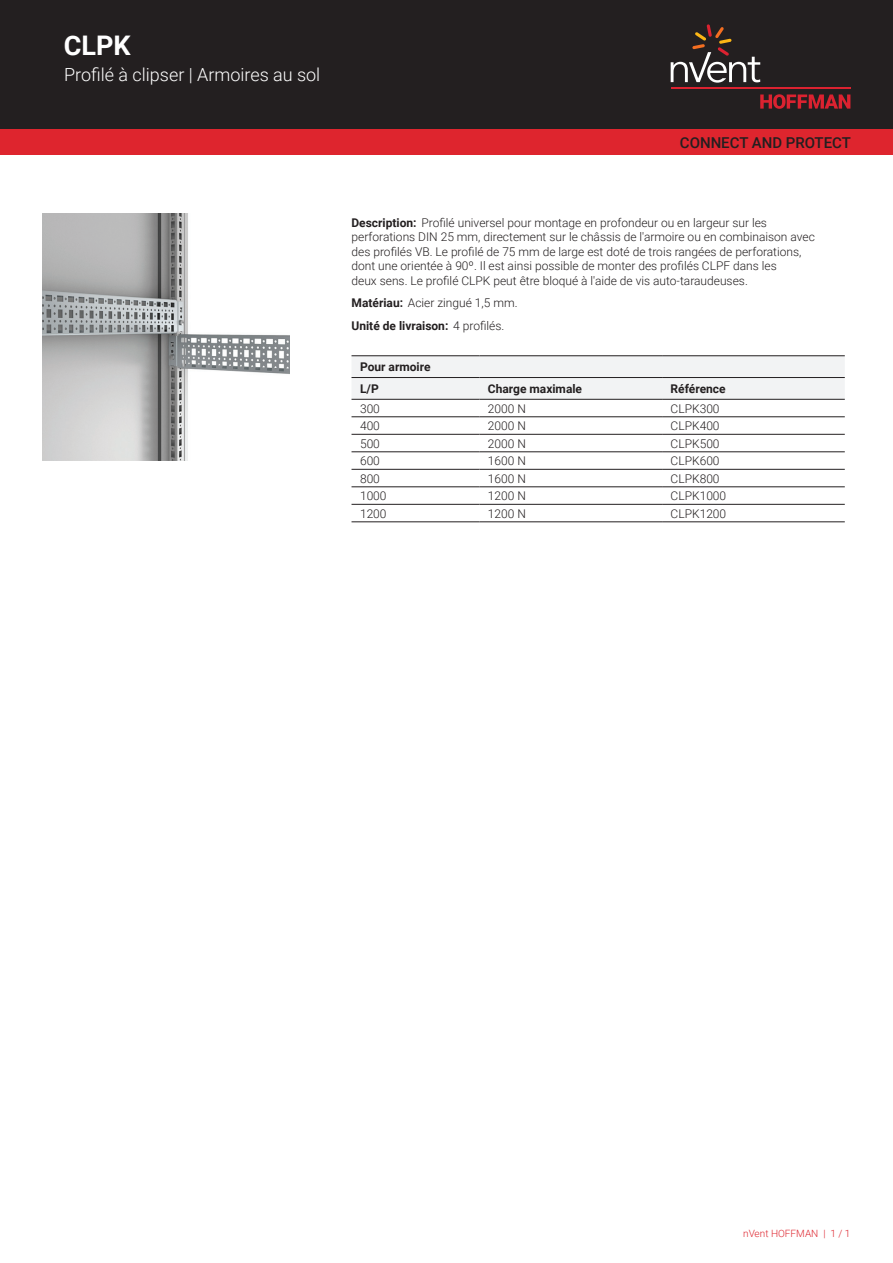
<style>
.page{position:relative;width:893px;height:1263px;background:#fff}
.page>*{position:absolute;margin:0;border:0;box-sizing:border-box;transform-origin:0 0}
.t1{font:700 27px "Roboto";color:#fff}
.t2{font:300 18px "Roboto";color:#fff}
.t3{font:500 15px "Roboto";color:#231f20}
.t4{font:300 12px/14.4px "Roboto";color:#231f20}
.t5{font:700 12px/21.8px "Roboto";color:#231f20}
.t6{font:300 10.05px "Roboto";color:#de252e}
.s1{font-weight:700}
</style>
<div class="page">
<div style="left:0;top:0;width:893px;height:129px;background:#231f20"></div>
<svg style="left:760px;top:94px;width:90px;height:15px"></svg>
<hr style="left:671px;top:88px;width:179px;height:1px;background:#db2230">
<svg style="left:671px;top:24px;width:89px;height:59px"></svg>
<div style="left:0;top:129px;width:893px;height:26px;background:#de252e"></div>
<div style="left:351px;top:356px;width:494px;height:43px;background:#f2f3f4"></div>
<hr style="left:351px;top:355px;width:128px;height:1px;background:#231f20">
<hr style="left:479px;top:355px;width:183px;height:1px;background:#231f20">
<hr style="left:662px;top:355px;width:183px;height:1px;background:#231f20">
<hr style="left:351px;top:416px;width:128px;height:1px;background:#231f20">
<hr style="left:479px;top:416px;width:183px;height:1px;background:#231f20">
<hr style="left:662px;top:416px;width:183px;height:1px;background:#231f20">
<hr style="left:351px;top:434px;width:128px;height:1px;background:#231f20">
<hr style="left:479px;top:434px;width:183px;height:1px;background:#231f20">
<hr style="left:662px;top:434px;width:183px;height:1px;background:#231f20">
<hr style="left:351px;top:451px;width:128px;height:1px;background:#231f20">
<hr style="left:479px;top:451px;width:183px;height:1px;background:#231f20">
<hr style="left:662px;top:451px;width:183px;height:1px;background:#231f20">
<hr style="left:351px;top:469px;width:128px;height:1px;background:#231f20">
<hr style="left:479px;top:469px;width:183px;height:1px;background:#231f20">
<hr style="left:662px;top:469px;width:183px;height:1px;background:#231f20">
<hr style="left:351px;top:487px;width:128px;height:1px;background:#231f20">
<hr style="left:479px;top:487px;width:183px;height:1px;background:#231f20">
<hr style="left:662px;top:487px;width:183px;height:1px;background:#231f20">
<hr style="left:351px;top:504px;width:128px;height:1px;background:#231f20">
<hr style="left:479px;top:504px;width:183px;height:1px;background:#231f20">
<hr style="left:662px;top:504px;width:183px;height:1px;background:#231f20">
<hr style="left:351px;top:522px;width:128px;height:1px;background:#231f20">
<hr style="left:479px;top:522px;width:183px;height:1px;background:#231f20">
<hr style="left:662px;top:522px;width:183px;height:1px;background:#231f20">
<hr style="left:351px;top:377px;width:128px;height:1px;background:#231f20">
<hr style="left:479px;top:377px;width:183px;height:1px;background:#231f20">
<hr style="left:662px;top:377px;width:183px;height:1px;background:#231f20">
<hr style="left:351px;top:399px;width:128px;height:1px;background:#231f20">
<hr style="left:479px;top:399px;width:183px;height:1px;background:#231f20">
<hr style="left:662px;top:399px;width:183px;height:1px;background:#231f20">
<img style="left:43px;top:213px;width:246px;height:247px">
<h1 class="t1" style="left:64px;top:27px;width:68px">CLPK</h1>
<h2 class="t2" style="left:64px;top:62px;width:258px">Profilé à clipser | Armoires au sol</h2>
<p class="t3" style="left:680px;top:132px;width:173px">CONNECT AND PROTECT</p>
<p class="t4" style="left:351px;top:215px;width:465px"><span class="s1">Description:</span> Profilé universel pour montage en profondeur ou en largeur sur les perforations DIN 25 mm, directement sur le châssis de l'armoire ou en combinaison avec des profilés VB. Le profilé de 75 mm de large est doté de trois rangées de perforations, dont une orientée à 90º. Il est ainsi possible de monter des profilés CLPF dans les<br>deux sens. Le profilé CLPK peut être bloqué à l'aide de vis auto-taraudeuses.</p>
<p class="t4" style="left:351px;top:291px;width:168px;line-height:23px"><span class="s1">Matériau:</span> Acier zingué 1,5 mm.<br><span class="s1">Unité de livraison:</span> 4 profilés.</p>
<p class="t5" style="left:360px;top:356px;width:72px">Pour armoire<br>L/P</p>
<p class="t5" style="left:488px;top:377px;width:96px">Charge maximale</p>
<p class="t5" style="left:671px;top:377px;width:57px">Référence</p>
<p class="t4" style="left:360px;top:401px;width:21px">300</p>
<p class="t4" style="left:488px;top:401px;width:40px">2000 N</p>
<p class="t4" style="left:671px;top:401px;width:51px">CLPK300</p>
<p class="t4" style="left:360px;top:418px;width:21px">400</p>
<p class="t4" style="left:488px;top:418px;width:40px">2000 N</p>
<p class="t4" style="left:671px;top:418px;width:51px">CLPK400</p>
<p class="t4" style="left:360px;top:436px;width:21px">500</p>
<p class="t4" style="left:488px;top:436px;width:40px">2000 N</p>
<p class="t4" style="left:671px;top:436px;width:51px">CLPK500</p>
<p class="t4" style="left:360px;top:453px;width:21px">600</p>
<p class="t4" style="left:488px;top:453px;width:40px">1600 N</p>
<p class="t4" style="left:671px;top:453px;width:51px">CLPK600</p>
<p class="t4" style="left:360px;top:471px;width:21px">800</p>
<p class="t4" style="left:488px;top:471px;width:40px">1600 N</p>
<p class="t4" style="left:671px;top:471px;width:51px">CLPK800</p>
<p class="t4" style="left:360px;top:488px;width:28px">1000</p>
<p class="t4" style="left:488px;top:488px;width:40px">1200 N</p>
<p class="t4" style="left:671px;top:488px;width:57px">CLPK1000</p>
<p class="t4" style="left:360px;top:506px;width:28px">1200</p>
<p class="t4" style="left:488px;top:506px;width:40px">1200 N</p>
<p class="t4" style="left:671px;top:506px;width:57px">CLPK1200</p>
<p class="t6" style="left:743px;top:1226px;width:109px">nVent HOFFMAN | 1 / 1</p>
</div>
